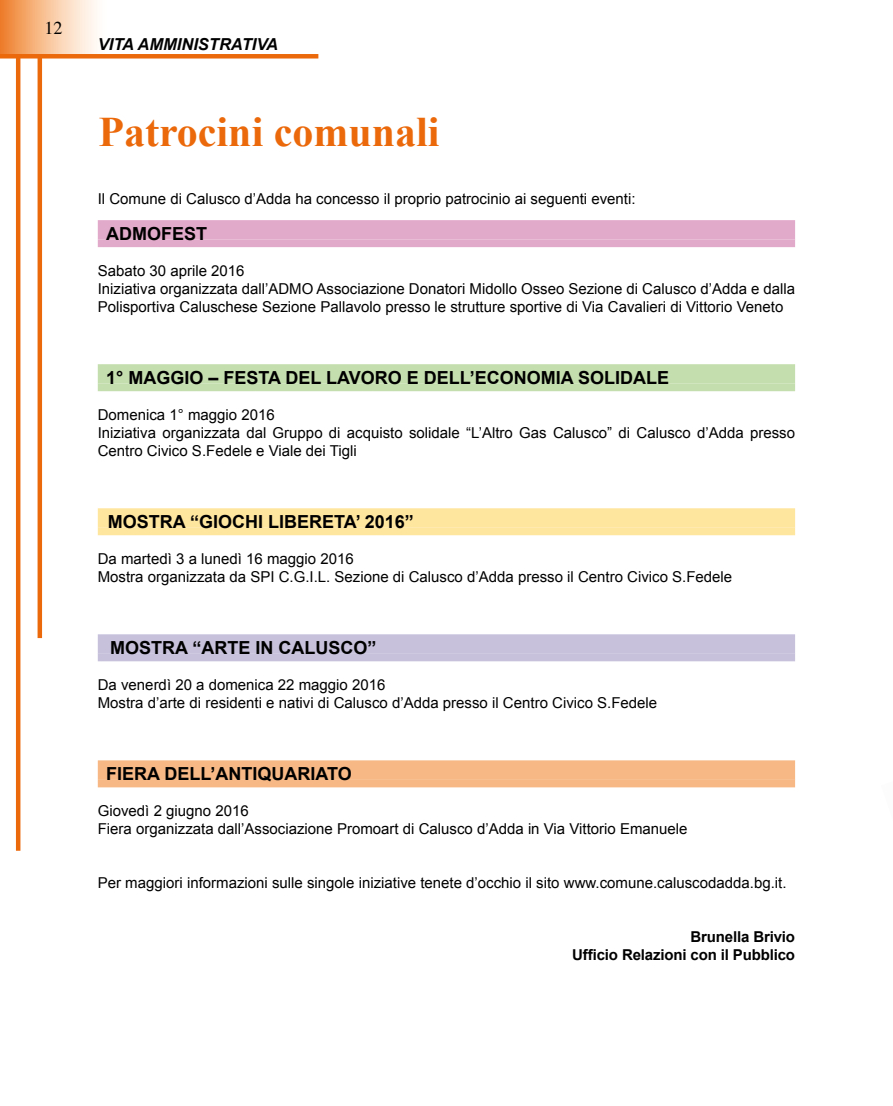
<style>
.page{position:relative;width:893px;height:1106px;background:#fff}
.page>*{position:absolute;margin:0;border:0;box-sizing:border-box;transform-origin:0 0}
.t1{font:700 42px "Times New Roman";color:#eb690b}
.t2{font:700 18px "Arial";color:#000}
.t3{font:18px "Times";color:#000}
.t4{font:italic 700 16.5px "Arial";color:#000}
.t5{font:15px/18px "Arial";color:#000}
.t6{font:700 15px/18px "Arial";letter-spacing:-.01em;color:#000;text-align:right}
</style>
<div class="page">
<hr style="left:38px;top:0;width:4px;height:638px;background:#eb690b">
<hr style="left:16px;top:0;width:4px;height:850px;background:#eb690b">
<div style="left:0;top:0;width:108px;height:55px;background:linear-gradient(to right,#f08533,#fff)"></div>
<div style="left:0;top:54px;width:318px;height:5px;background:#eb690b"></div>
<div style="left:98px;top:220px;width:697px;height:20px;background:#e2aaca"></div>
<div style="left:98px;top:240px;width:697px;height:7px;background:#e2aaca"></div>
<div style="left:98px;top:364px;width:697px;height:20px;background:#c5deae"></div>
<div style="left:98px;top:384px;width:697px;height:7px;background:#c5deae"></div>
<div style="left:98px;top:508px;width:697px;height:20px;background:#ffe69f"></div>
<div style="left:98px;top:528px;width:697px;height:7px;background:#ffe69f"></div>
<div style="left:98px;top:634px;width:697px;height:20px;background:#c7c1dc"></div>
<div style="left:98px;top:654px;width:697px;height:7px;background:#c7c1dc"></div>
<div style="left:98px;top:760px;width:697px;height:20px;background:#f7b885"></div>
<div style="left:98px;top:780px;width:697px;height:7px;background:#f7b885"></div>
<p class="t3" style="left:45px;top:11px;width:20px">12</p>
<p class="t4" style="left:98px;top:33px;width:182px">VITA AMMINISTRATIVA</p>
<h1 class="t1" style="left:98px;top:102px;width:343px">Patrocini comunali</h1>
<p class="t5" style="left:98px;top:189px;width:539px">Il Comune di Calusco d’Adda ha concesso il proprio patrocinio ai seguenti eventi:</p>
<p class="t2" style="left:106px;top:221px;width:102px">ADMOFEST</p>
<p class="t5" style="left:98px;top:261px;width:699px">Sabato 30 aprile 2016<br>Iniziativa organizzata dall’ADMO Associazione Donatori Midollo Osseo Sezione di Calusco d’Adda e dalla<br>Polisportiva Caluschese Sezione Pallavolo presso le strutture sportive di Via Cavalieri di Vittorio Veneto</p>
<p class="t2" style="left:106px;top:365px;width:564px">1° MAGGIO – FESTA DEL LAVORO E DELL’ECONOMIA SOLIDALE</p>
<p class="t5" style="left:98px;top:405px;width:699px">Domenica 1° maggio 2016<br>Iniziativa organizzata dal Gruppo di acquisto solidale “L’Altro Gas Calusco” di Calusco d’Adda presso<br>Centro Civico S.Fedele e Viale dei Tigli</p>
<p class="t2" style="left:108px;top:509px;width:308px">MOSTRA “GIOCHI LIBERETA’ 2016”</p>
<p class="t5" style="left:98px;top:549px;width:636px">Da martedì 3 a lunedì 16 maggio 2016<br>Mostra organizzata da SPI C.G.I.L. Sezione di Calusco d’Adda presso il Centro Civico S.Fedele</p>
<p class="t2" style="left:110px;top:635px;width:268px">MOSTRA “ARTE IN CALUSCO”</p>
<p class="t5" style="left:98px;top:675px;width:561px">Da venerdì 20 a domenica 22 maggio 2016<br>Mostra d’arte di residenti e nativi di Calusco d’Adda presso il Centro Civico S.Fedele</p>
<p class="t2" style="left:106px;top:761px;width:247px">FIERA DELL’ANTIQUARIATO</p>
<p class="t5" style="left:98px;top:801px;width:591px">Giovedì 2 giugno 2016<br>Fiera organizzata dall’Associazione Promoart di Calusco d’Adda in Via Vittorio Emanuele</p>
<p class="t5" style="left:98px;top:873px;width:690px">Per maggiori informazioni sulle singole iniziative tenete d’occhio il sito www.comune.caluscodadda.bg.it.</p>
<p class="t6" style="left:572px;top:928px;width:224px">Brunella Brivio<br>Ufficio Relazioni con il Pubblico</p>
</div>
